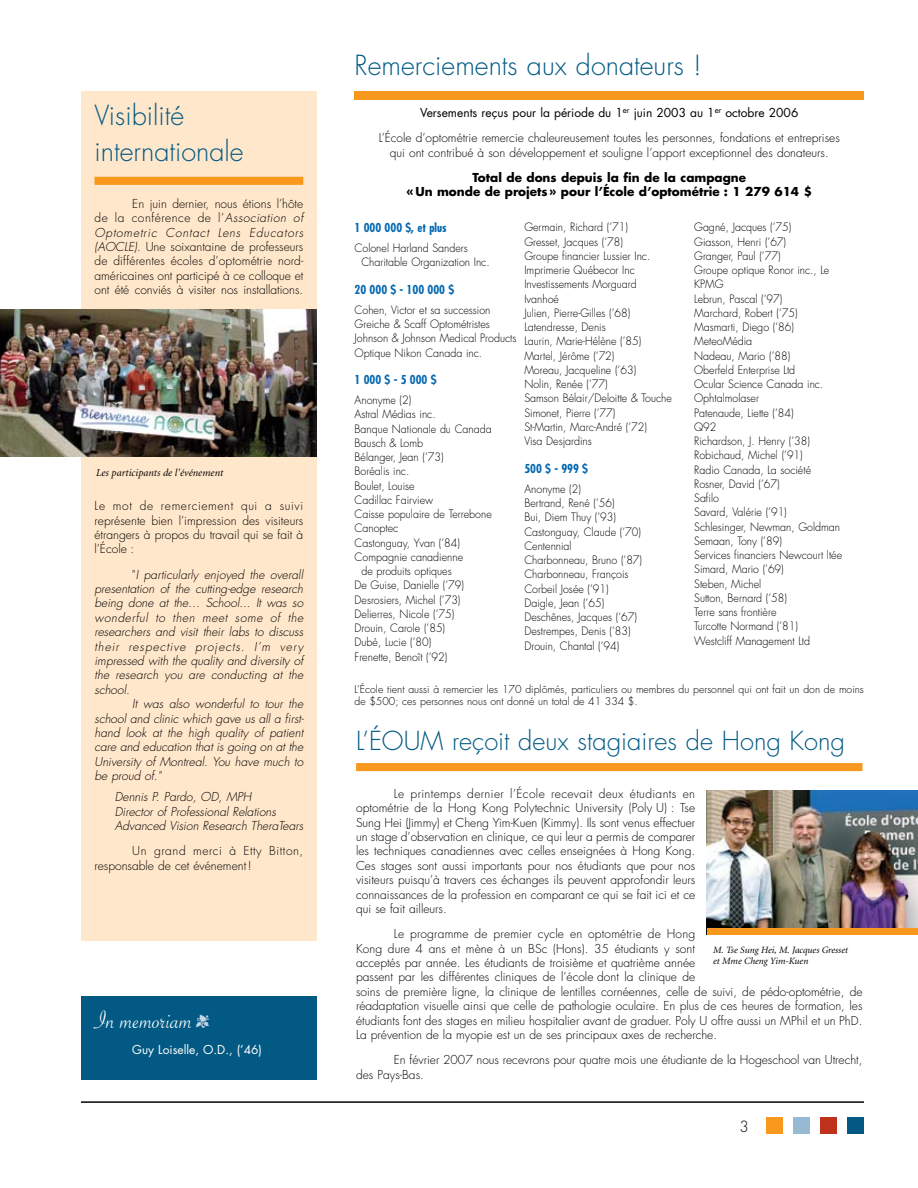
<style>
.page{position:relative;width:918px;height:1188px;background:#fff}
.page>*{position:absolute;margin:0;border:0;box-sizing:border-box;transform-origin:0 0}
.t1{font:300 27px/36px "Futura";color:#025a84}
.t2{font:27px "Savoye Let Plain";letter-spacing:.005em;color:#fff}
.t3{font:300 25.5px "Futura";color:#025a84}
.t4{font:300 15px "Futura";color:#000}
.t5{font:300 12px/14.4px "Futura";color:#000;text-align:justify}
.t6{font:italic 300 12px/14.4px "Futura";color:#000;text-align:justify}
.t7{font:700 12px/14.4px "Futura";color:#000;text-align:center}
.t8{font:700 condensed 12px "Futura";color:#0368b1}
.t9{font:12px "Futura";color:#fff}
.t10{font:300 11.25px/14.2px "Futura";color:#000;scale:.95 1}
.t11{font:300 10.5px/12.6px "Futura";color:#000}
.t12{font:italic 10.5px "Minion";color:#000}
.t13{font:italic 9.6px/11.6px "Minion";color:#000}
.s1{font-style:italic}
.s2{font-style:normal}
.s3{color:#c5d8e7}
.s4{font-weight:400}
</style>
<div class="page">
<div style="left:821px;top:1118px;width:16px;height:16px;background:#bf311a"></div>
<div style="left:794px;top:1118px;width:16px;height:16px;background:#97bad3"></div>
<div style="left:767px;top:1118px;width:16px;height:16px;background:#f8991d"></div>
<div style="left:848px;top:1118px;width:16px;height:16px;background:#025a84"></div>
<div style="left:356px;top:763px;width:506px;height:8px;background:#f89820"></div>
<hr style="left:81px;top:1102px;width:783px;height:1px;background:#000">
<img style="left:707px;top:791px;width:211px;height:137px">
<div style="left:707px;top:928px;width:211px;height:7px;background:#f8991d"></div>
<div style="left:81px;top:91px;width:236px;height:850px;background:#ffe7cb"></div>
<div style="left:94px;top:177px;width:209px;height:8px;background:#f8991d"></div>
<img style="left:0;top:310px;width:317px;height:146px">
<div style="left:81px;top:996px;width:236px;height:84px;background:#025a84"></div>
<div style="left:355px;top:91px;width:509px;height:8px;background:#f8991d"></div>
<h1 class="t1" style="left:94px;top:98px;width:151px">Visibilité internationale</h1>
<p class="t5" style="left:94px;top:197px;width:210px;text-indent:38px">En juin dernier, nous étions l’hôte de la conférence de l’<span class="s1">Association of Optometric Contact Lens Educators (AOCLE).</span> Une soixantaine de professeurs de différentes écoles d’optométrie nord&shy;américaines ont participé à ce colloque et ont été conviés à visiter nos installations.</p>
<p class="t12" style="left:96px;top:468px;width:129px">Les participants de l'événement</p>
<p class="t5" style="left:94px;top:499px;width:210px">Le mot de remerciement qui a suivi représente bien l’impression des visiteurs étrangers à propos du travail qui se fait à l’École :</p>
<p class="t6" style="left:94px;top:567px;width:210px;text-indent:38px"><span class="s2">"</span>I particularly enjoyed the overall presentation of the cutting-edge research being done at the… School... It was so wonderful to then meet some of the researchers and visit their labs to discuss their respective projects. I’m very impressed with the quality and diversity of the research you are conducting at the school.</p>
<p class="t6" style="left:94px;top:697px;width:211px;text-indent:38px">It was also wonderful to tour the school and clinic which gave us all a first&shy;hand look at the high quality of patient care and education that is going on at the University of Montreal. You have much to be proud of."</p>
<p class="t6" style="left:115px;top:790px;width:190px;text-align:left">Dennis P. Pardo, OD, MPH<br>Director of Professional Relations<br>Advanced Vision Research TheraTears</p>
<p class="t5" style="left:94px;top:844px;width:210px;text-indent:38px">Un grand merci à Etty Bitton, responsable de cet événement!</p>
<h1 class="t2" style="left:94px;top:1009px;width:116px">In memoriam <span class="s3">▼</span></h1>
<p class="t9" style="left:132px;top:1042px;width:131px">Guy Loiselle, O.D., (’46)</p>
<h1 class="t1" style="left:355px;top:48px;width:349px">Remerciements aux donateurs !</h1>
<p class="t5" style="left:379px;top:101px;width:463px;line-height:25.2px;text-align:center"><span class="s4">Versements reçus pour la période du 1</span><sup>er</sup> <span class="s4">juin 2003 au 1</span><sup>er</sup> <span class="s4">octobre 2006<br></span>L’École d’optométrie remercie chaleureusement toutes les personnes, fondations et entreprises</p>
<p class="t5" style="left:390px;top:146px;width:440px">qui ont contribué à son développement et souligne l’apport exceptionnel des donateurs.</p>
<p class="t7" style="left:407px;top:170px;width:407px">Total de dons depuis la fin de la campagne<br>«Un monde de projets» pour l’École d’optométrie : 1 279 614 $</p>
<p class="t10" style="left:524px;top:221px;width:157px">Germain, Richard (’71)<br>Gresset, Jacques (’78)<br>Groupe financier Lussier Inc.<br>Imprimerie Québecor Inc<br>Investissements Morguard<br>Ivanhoé<br>Julien, Pierre-Gilles (’68)<br>Latendresse, Denis<br>Laurin, Marie-Hélène (’85)<br>Martel, Jérôme (’72)<br>Moreau, Jacqueline (’63)<br>Nolin, Renée (’77)<br>Samson Bélair/Deloitte &amp; Touche<br>Simonet, Pierre (’77)<br>St-Martin, Marc-André (’72)<br>Visa Desjardins</p>
<p class="t8" style="left:524px;top:461px;width:65px">500 $ - 999 $</p>
<p class="t10" style="left:524px;top:482px;width:125px">Anonyme (2)<br>Bertrand, René (’56)<br>Bui, Diem Thuy (’93)<br>Castonguay, Claude (’70)<br>Centennial<br>Charbonneau, Bruno (’87)<br>Charbonneau, François<br>Corbeil Josée (’91)<br>Daigle, Jean (’65)<br>Deschênes, Jacques (‘67)<br>Destrempes, Denis (’83)<br>Drouin, Chantal (’94)</p>
<p class="t8" style="left:355px;top:221px;width:94px">1 000 000 $, et plus</p>
<p class="t10" style="left:361px;top:241px;width:137px;text-indent:-7px">Colonel Harland Sanders<br>Charitable Organization Inc.</p>
<p class="t8" style="left:355px;top:282px;width:101px">20 000 $ - 100 000 $</p>
<p class="t10" style="left:355px;top:303px;width:172px">Cohen, Victor et sa succession<br>Greiche &amp; Scaff Optométristes<br>Johnson &amp; Johnson Medical Products<br>Optique Nikon Canada inc.</p>
<p class="t8" style="left:355px;top:373px;width:83px">1 000 $ - 5 000 $</p>
<p class="t10" style="left:355px;top:393px;width:61px">Anonyme (2)</p>
<p class="t10" style="left:355px;top:408px;width:87px">Astral Médias inc.</p>
<p class="t10" style="left:355px;top:422px;width:146px">Banque Nationale du Canada</p>
<p class="t10" style="left:355px;top:436px;width:74px">Bausch &amp; Lomb</p>
<p class="t10" style="left:355px;top:450px;width:95px">Bélanger, Jean (’73)</p>
<p class="t10" style="left:355px;top:465px;width:59px">Boréalis inc.</p>
<p class="t10" style="left:355px;top:479px;width:65px">Boulet, Louise</p>
<p class="t10" style="left:355px;top:493px;width:84px">Cadillac Fairview</p>
<p class="t10" style="left:355px;top:507px;width:146px">Caisse populaire de Terrebone</p>
<p class="t10" style="left:355px;top:522px;width:48px">Canoptec</p>
<p class="t10" style="left:355px;top:536px;width:113px">Castonguay, Yvan (’84)</p>
<p class="t10" style="left:355px;top:550px;width:116px">Compagnie canadienne</p>
<p class="t10" style="left:361px;top:564px;width:97px">de produits optiques</p>
<p class="t10" style="left:355px;top:579px;width:117px">De Guise, Danielle (’79)</p>
<p class="t10" style="left:355px;top:593px;width:113px">Desrosiers, Michel (’73)</p>
<p class="t10" style="left:355px;top:607px;width:106px">Delierres, Nicole (’75)</p>
<p class="t10" style="left:355px;top:621px;width:97px">Drouin, Carole (’85)</p>
<p class="t10" style="left:355px;top:636px;width:82px">Dubé, Lucie (’80)</p>
<p class="t10" style="left:355px;top:650px;width:99px">Frenette, Benoît (’92)</p>
<p class="t10" style="left:694px;top:221px;width:157px">Gagné, Jacques (’75)<br>Giasson, Henri (’67)<br>Granger, Paul (’77)<br>Groupe optique Ronor inc., Le<br>KPMG<br>Lebrun, Pascal (’97)<br>Marchard, Robert (’75)<br>Masmarti, Diego (’86)<br>MeteoMédia<br>Nadeau, Mario (’88)<br>Oberfeld Enterprise Ltd<br>Ocular Science Canada inc.<br>Ophtalmolaser<br>Patenaude, Liette (’84)<br>Q92<br>Richardson, J. Henry (’38)<br>Robichaud, Michel (’91)<br>Radio Canada, La société<br>Rosner, David (’67)<br>Safilo<br>Savard, Valérie (’91)<br>Schlesinger, Newman, Goldman<br>Semaan, Tony (’89)<br>Services financiers Newcourt ltée<br>Simard, Mario (’69)<br>Steben, Michel<br>Sutton, Bernard (’58)<br>Terre sans frontière<br>Turcotte Normand (’81)<br>Westcliff Management Ltd</p>
<p class="t11" style="left:355px;top:683px;width:511px">L’École tient aussi à remercier les 170 diplômés, particuliers ou membres du personnel qui ont fait un don de moins de $500; ces personnes nous ont donné un total de 41 334 $.</p>
<h2 class="t3" style="left:356px;top:725px;width:490px">L’ÉOUM reçoit deux stagiaires de Hong Kong</h2>
<p class="t5" style="left:356px;top:786px;width:341px;text-indent:38px">Le printemps dernier l’École recevait deux étudiants en optométrie de la Hong Kong Polytechnic University (Poly U) : Tse Sung Hei (Jimmy) et Cheng Yim-Kuen (Kimmy). Ils sont venus effectuer un stage d’observation en clinique, ce qui leur a permis de comparer les techniques canadiennes avec celles enseignées à Hong Kong.<br>Ces stages sont aussi importants pour nos étudiants que pour nos visiteurs puisqu’à travers ces échanges ils peuvent approfondir leurs connaissances de la profession en comparant ce qui se fait ici et ce qui se fait ailleurs.</p>
<p class="t5" style="left:356px;top:927px;width:508px;text-align:left;text-indent:38px">Le programme de premier cycle en optométrie de Hong<br>Kong dure 4 ans et mène à un BSc (Hons). 35 étudiants y sont<br>acceptés par année. Les étudiants de troisième et quatrième année<br>passent par les différentes cliniques de l’école dont la clinique de<br>soins de première ligne, la clinique de lentilles cornéennes, celle de suivi, de pédo-optométrie, de réadaptation visuelle ainsi que celle de pathologie oculaire. En plus de ces heures de formation, les étudiants font des stages en milieu hospitalier avant de graduer. Poly U offre aussi un MPhil et un PhD.<br>La prévention de la myopie est un de ses principaux axes de recherche.</p>
<p class="t5" style="left:356px;top:1053px;width:508px;text-indent:38px">En février 2007 nous recevrons pour quatre mois une étudiante de la Hogeschool van Utrecht, des Pays-Bas.</p>
<p class="t13" style="left:713px;top:944px;width:136px">M. Tse Sung Hei, M. Jacques Gresset et Mme Cheng Yim-Kuen</p>
<p class="t4" style="left:740px;top:1117px;width:11px">3</p>
</div>
